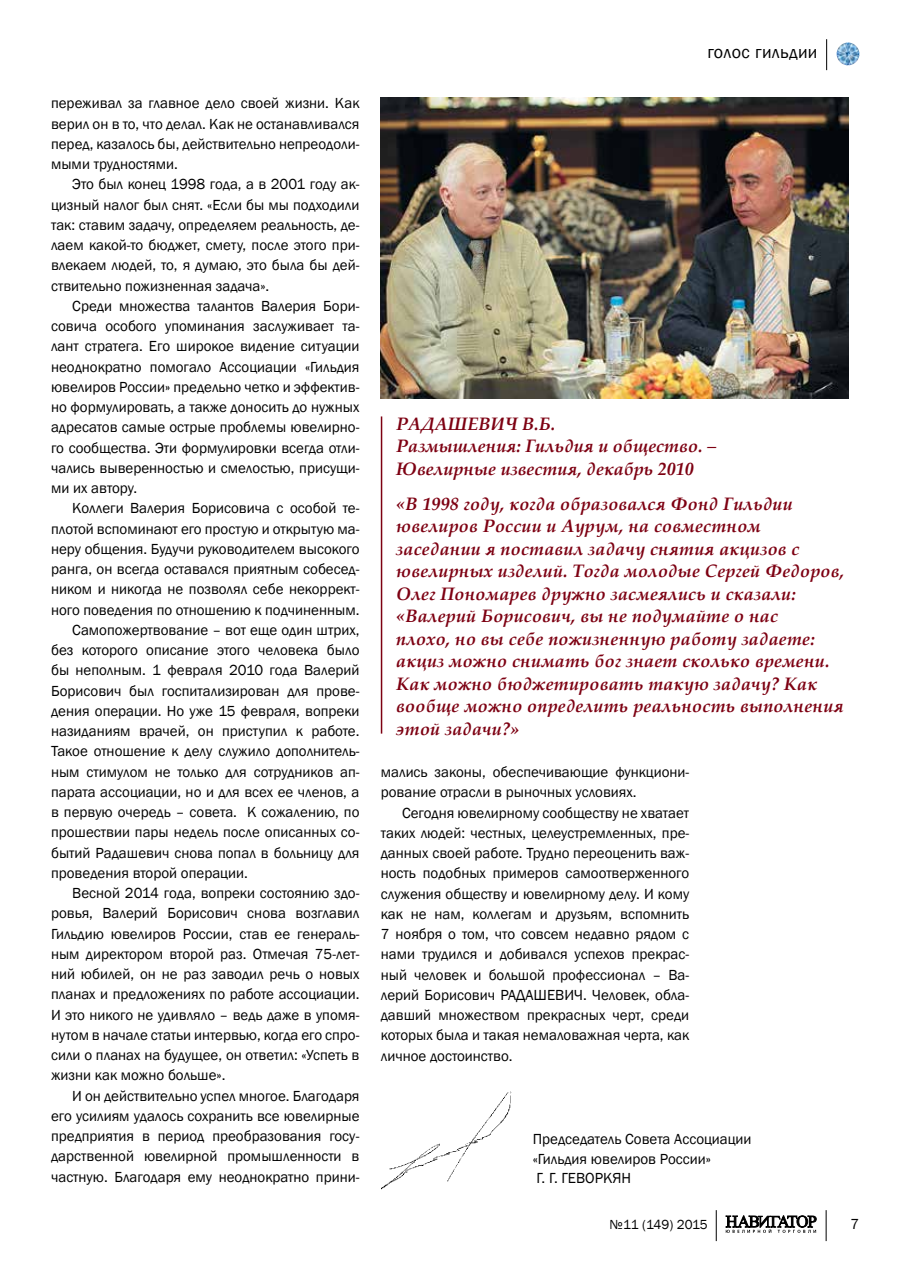
<style>
.page{position:relative;width:902px;height:1263px;background:#fff}
.page>*{position:absolute;margin:0;border:0;box-sizing:border-box;transform-origin:0 0}
.t1{font:italic 700 18px/22.5px "Palatino Linotype";letter-spacing:.01em;color:#7d0012}
.t2{font:18px "Franklin Gothic";letter-spacing:.02em;color:#000}
.t3{font:15px/20.2px "Franklin Gothic";color:#000;text-align:justify}
.t4{font:13.5px "Franklin Gothic";letter-spacing:-.015em;color:#000}
</style>
<div class="page">
<img style="left:836px;top:43px;width:23px;height:22px;border-radius:11px">
<svg style="left:725px;top:1215px;width:91px;height:18px"></svg>
<hr style="left:825px;top:1210px;width:1px;height:31px;background:#000">
<hr style="left:715px;top:1210px;width:1px;height:31px;background:#000">
<hr style="left:826px;top:39px;width:1px;height:31px;background:#000">
<img style="left:381px;top:1091px;width:131px;height:99px">
<hr style="left:381px;top:416px;width:1px;height:318px;background:#7d0012">
<img style="left:381px;top:98px;width:467px;height:301px">
<p class="t3" style="left:51px;top:94px;width:310px">переживал за главное дело своей жизни. Как верил он в то, что делал. Как не останавливался перед, казалось бы, действительно непреодоли&shy;мыми трудностями.</p>
<p class="t3" style="left:51px;top:175px;width:310px;text-indent:21px">Это был конец 1998 года, а в 2001 году ак&shy;цизный налог был снят. «Если бы мы подходили так: ставим задачу, определяем реальность, де&shy;лаем какой-то бюджет, смету, после этого при&shy;влекаем людей, то, я думаю, это была бы дей&shy;ствительно пожизненная задача».</p>
<p class="t3" style="left:51px;top:296px;width:310px;text-indent:21px">Среди множества талантов Валерия Бори&shy;совича особого упоминания заслуживает та&shy;лант стратега. Его широкое видение ситуации неоднократно помогало Ассоциации «Гильдия ювелиров России» предельно четко и эффектив&shy;но формулировать, а также доносить до нужных адресатов самые острые проблемы ювелирно&shy;го сообщества. Эти формулировки всегда отли&shy;чались выверенностью и смелостью, присущи&shy;ми их автору.</p>
<p class="t3" style="left:72px;top:499px;width:289px">Коллеги Валерия Борисовича с особой те-</p>
<p class="t3" style="left:51px;top:519px;width:310px">плотой вспоминают его простую и открытую ма-</p>
<p class="t3" style="left:51px;top:539px;width:310px">неру общения. Будучи руководителем высокого</p>
<p class="t3" style="left:51px;top:559px;width:310px">ранга, он всегда оставался приятным собесед-</p>
<p class="t3" style="left:51px;top:580px;width:310px">ником и никогда не позволял себе некоррект-</p>
<p class="t3" style="left:51px;top:600px;width:310px">ного поведения по отношению к подчиненным.</p>
<p class="t3" style="left:72px;top:620px;width:289px">Самопожертвование – вот еще один штрих,</p>
<p class="t3" style="left:51px;top:640px;width:310px">без которого описание этого человека было</p>
<p class="t3" style="left:51px;top:661px;width:310px">бы неполным. 1 февраля 2010 года Валерий</p>
<p class="t3" style="left:51px;top:681px;width:310px">Борисович был госпитализирован для прове-</p>
<p class="t3" style="left:51px;top:701px;width:310px">дения операции. Но уже 15 февраля, вопреки</p>
<p class="t3" style="left:51px;top:721px;width:310px">назиданиям врачей, он приступил к работе.</p>
<p class="t3" style="left:51px;top:742px;width:310px">Такое отношение к делу служило дополнитель-</p>
<p class="t3" style="left:51px;top:762px;width:310px">ным стимулом не только для сотрудников ап-</p>
<p class="t3" style="left:51px;top:782px;width:310px">парата ассоциации, но и для всех ее членов, а</p>
<p class="t3" style="left:51px;top:802px;width:310px">в первую очередь – совета. К сожалению, по</p>
<p class="t3" style="left:51px;top:823px;width:310px">прошествии пары недель после описанных со-</p>
<p class="t3" style="left:51px;top:843px;width:310px">бытий Радашевич снова попал в больницу для</p>
<p class="t3" style="left:51px;top:863px;width:198px">проведения второй операции.</p>
<p class="t3" style="left:72px;top:883px;width:289px">Весной 2014 года, вопреки состоянию здо-</p>
<p class="t3" style="left:51px;top:904px;width:310px">ровья, Валерий Борисович снова возглавил</p>
<p class="t3" style="left:51px;top:924px;width:310px">Гильдию ювелиров России, став ее генераль-</p>
<p class="t3" style="left:51px;top:944px;width:310px">ным директором второй раз. Отмечая 75-лет-</p>
<p class="t3" style="left:51px;top:964px;width:310px">ний юбилей, он не раз заводил речь о новых</p>
<p class="t3" style="left:51px;top:985px;width:310px">планах и предложениях по работе ассоциации.</p>
<p class="t3" style="left:51px;top:1005px;width:310px">И это никого не удивляло – ведь даже в упомя-</p>
<p class="t3" style="left:51px;top:1025px;width:310px">нутом в начале статьи интервью, когда его спро-</p>
<p class="t3" style="left:51px;top:1045px;width:310px">сили о планах на будущее, он ответил: «Успеть в</p>
<p class="t3" style="left:51px;top:1066px;width:176px">жизни как можно больше».</p>
<p class="t3" style="left:72px;top:1086px;width:289px">И он действительно успел многое. Благодаря</p>
<p class="t3" style="left:51px;top:1106px;width:310px">его усилиям удалось сохранить все ювелирные</p>
<p class="t3" style="left:51px;top:1126px;width:310px">предприятия в период преобразования госу-</p>
<p class="t3" style="left:51px;top:1147px;width:310px">дарственной ювелирной промышленности в</p>
<p class="t3" style="left:51px;top:1167px;width:310px">частную. Благодаря ему неоднократно прини-</p>
<p class="t2" style="left:707px;top:41px;width:112px">голос гильдии</p>
<p class="t1" style="left:396px;top:412px;width:321px">Радашевич В.Б.<br>Размышления: Гильдия и общество. –<br>Ювелирные известия, декабрь 2010</p>
<p class="t1" style="left:396px;top:492px;width:449px">«В 1998 году, когда образовался Фонд Гильдии ювелиров России и Аурум, на совместном заседании я поставил задачу снятия акцизов с ювелирных изделий. Тогда молодые Сергей Федоров, Олег Пономарев дружно засмеялись и сказали: «Валерий Борисович, вы не подумайте о нас<br>плохо, но вы себе пожизненную работу задаете: акциз можно снимать бог знает сколько времени.<br>Как можно бюджетировать такую задачу? Как вообще можно определить реальность выполнения этой задачи?»</p>
<p class="t3" style="left:381px;top:762px;width:310px">мались законы, обеспечивающие функциони&shy;рование отрасли в рыночных условиях.</p>
<p class="t3" style="left:381px;top:803px;width:310px;text-indent:21px">Сегодня ювелирному сообществу не хватает таких людей: честных, целеустремленных, пре&shy;данных своей работе. Трудно переоценить важ&shy;ность подобных примеров самоотверженного служения обществу и ювелирному делу. И кому как не нам, коллегам и друзьям, вспомнить 7 ноября о том, что совсем недавно рядом с нами трудился и добивался успехов прекрас&shy;ный человек и большой профессионал – Ва&shy;лерий Борисович Радашеви</p>
<p class="t3" style="left:381px;top:985px;width:310px;text-indent:193px">ч. Человек, обла&shy;давший множеством прекрасных черт, среди которых была и такая немаловажная черта, как личное достоинство.</p>
<p class="t3" style="left:532px;top:1130px;width:220px;line-height:19.5px;text-align:left">Председатель Совета Ассоциации «Гильдия ювелиров России»<br>Г. Г. Геворк</p>
<p class="t3" style="left:612px;top:1168px;width:18px">ян</p>
<p class="t4" style="left:609px;top:1216px;width:100px">№11 (149) 2015</p>
<p class="t3" style="left:850px;top:1215px;width:10px">7</p>
</div>
